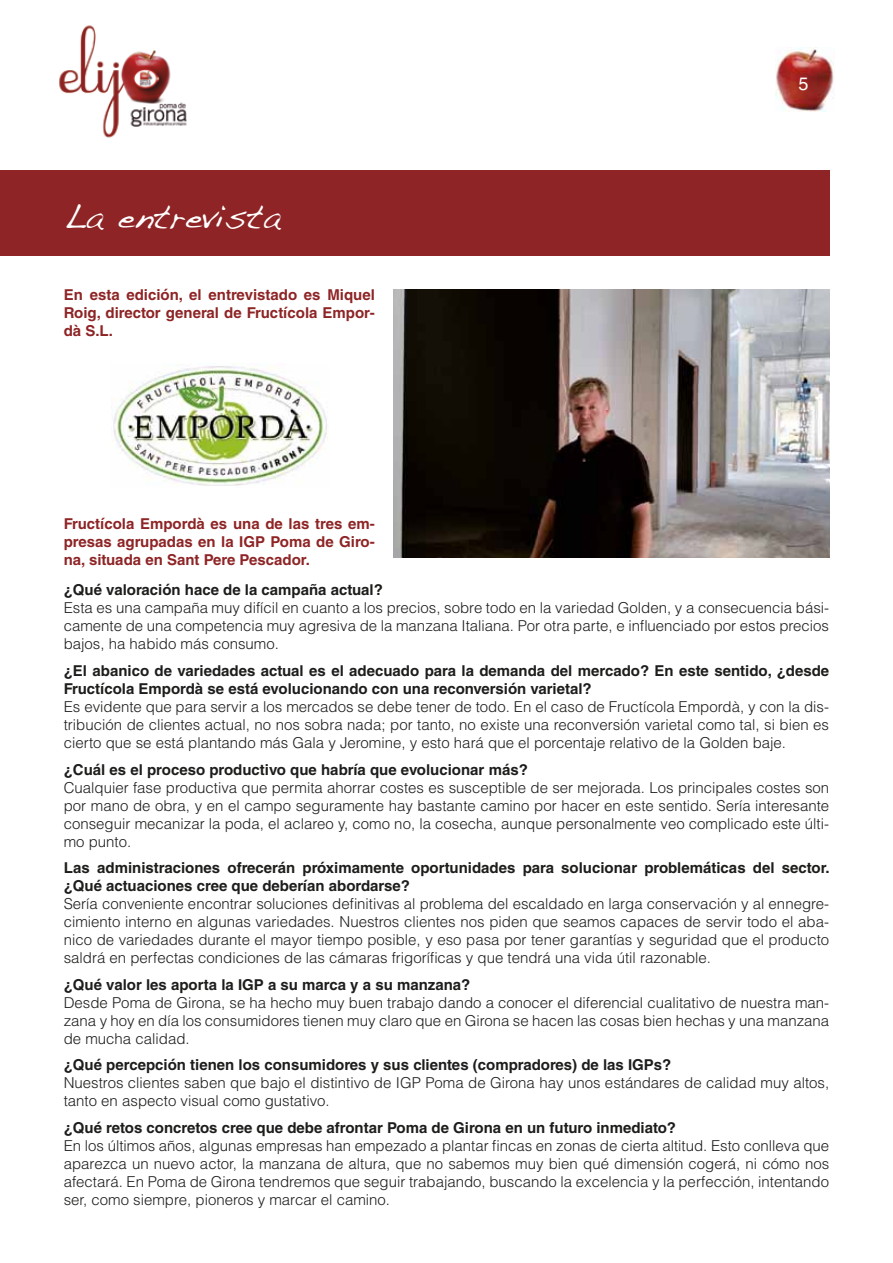
<style>
.page{position:relative;width:893px;height:1263px;background:#fff}
.page>*{position:absolute;margin:0;border:0;box-sizing:border-box;transform-origin:0 0}
.t1{font:30px "Dakota";color:#fff}
.t2{font:18px "Helvetica LT Std";color:#fff}
.t3{font:300 15px/18px "Helvetica LT Std";color:#1d1d1b;text-align:justify}
.t4{font:700 15px/18px "Helvetica LT Std";color:#1d1d1b}
.t5{font:700 15px/18px "Helvetica LT Std";color:#8e2425;text-align:justify}
</style>
<div class="page">
<img style="left:775px;top:48px;width:60px;height:64px">
<img style="left:59px;top:25px;width:128px;height:113px">
<div style="left:0;top:170px;width:829px;height:85px;background:#8e2425"></div>
<img style="left:393px;top:289px;width:436px;height:268px">
<img style="left:112px;top:364px;width:216px;height:122px">
<h1 class="t1" style="left:64px;top:198px;width:218px">La entrevista</h1>
<p class="t5" style="left:64px;top:285px;width:313px">En esta edición, el entrevistado es Miquel Roig, director general de Fructícola Empor&shy;dà S.L.</p>
<p class="t2" style="left:799px;top:73px;width:12px">5</p>
<p class="t5" style="left:64px;top:514px;width:313px">Fructícola Empordà es una de las tres em&shy;presas agrupadas en la IGP Poma de Giro&shy;na, situada en Sant Pere Pescador.</p>
<p class="t4" style="left:64px;top:581px;width:321px">¿Qué valoración hace de la campaña actual?</p>
<p class="t3" style="left:64px;top:599px;width:767px">Esta es una campaña muy difícil en cuanto a los precios, sobre todo en la variedad Golden, y a consecuencia bási&shy;camente de una competencia muy agresiva de la manzana Italiana. Por otra parte, e influenciado por estos precios bajos, ha habido más consumo.</p>
<p class="t4" style="left:64px;top:661px;width:767px">¿El abanico de variedades actual es el adecuado para la demanda del mercado? En este sentido, ¿desde<br>Fructícola Empordà se está evolucionando con una reconversión varietal?</p>
<p class="t3" style="left:64px;top:697px;width:767px">Es evidente que para servir a los mercados se debe tener de todo. En el caso de Fructícola Empordà, y con la dis&shy;tribución de clientes actual, no nos sobra nada; por tanto, no existe una reconversión varietal como tal, si bien es cierto que se está plantando más Gala y Jeromine, y esto hará que el porcentaje relativo de la Golden baje.</p>
<p class="t4" style="left:64px;top:760px;width:466px">¿Cuál es el proceso productivo que habría que evolucionar más?</p>
<p class="t3" style="left:64px;top:778px;width:767px">Cualquier fase productiva que permita ahorrar costes es susceptible de ser mejorada. Los principales costes son por mano de obra, y en el campo seguramente hay bastante camino por hacer en este sentido. Sería interesante conseguir mecanizar la poda, el aclareo y, como no, la cosecha, aunque personalmente veo complicado este últi&shy;mo punto.</p>
<p class="t4" style="left:64px;top:858px;width:767px">Las administraciones ofrecerán próximamente oportunidades para solucionar problemáticas del sector. ¿Qué actuaciones cree que deberían abordarse?</p>
<p class="t3" style="left:64px;top:894px;width:767px">Sería conveniente encontrar soluciones definitivas al problema del escaldado en larga conservación y al ennegre&shy;cimiento interno en algunas variedades. Nuestros clientes nos piden que seamos capaces de servir todo el aba&shy;nico de variedades durante el mayor tiempo posible, y eso pasa por tener garantías y seguridad que el producto saldrá en perfectas condiciones de las cámaras frigoríficas y que tendrá una vida útil razonable.</p>
<p class="t4" style="left:64px;top:975px;width:408px">¿Qué valor les aporta la IGP a su marca y a su manzana?</p>
<p class="t3" style="left:64px;top:993px;width:767px">Desde Poma de Girona, se ha hecho muy buen trabajo dando a conocer el diferencial cualitativo de nuestra man&shy;zana y hoy en día los consumidores tienen muy claro que en Girona se hacen las cosas bien hechas y una manzana de mucha calidad.</p>
<p class="t4" style="left:64px;top:1055px;width:609px">¿Qué percepción tienen los consumidores y sus clientes (compradores) de las IGPs?</p>
<p class="t3" style="left:64px;top:1073px;width:767px">Nuestros clientes saben que bajo el distintivo de IGP Poma de Girona hay unos estándares de calidad muy altos, tanto en aspecto visual como gustativo.</p>
<p class="t4" style="left:64px;top:1118px;width:614px">¿Qué retos concretos cree que debe afrontar Poma de Girona en un futuro inmediato?</p>
<p class="t3" style="left:64px;top:1136px;width:767px">En los últimos años, algunas empresas han empezado a plantar fincas en zonas de cierta altitud. Esto conlleva que aparezca un nuevo actor, la manzana de altura, que no sabemos muy bien qué dimensión cogerá, ni cómo nos afectará. En Poma de Girona tendremos que seguir trabajando, buscando la excelencia y la perfección, intentando ser, como siempre, pioneros y marcar el camino.</p>
</div>
